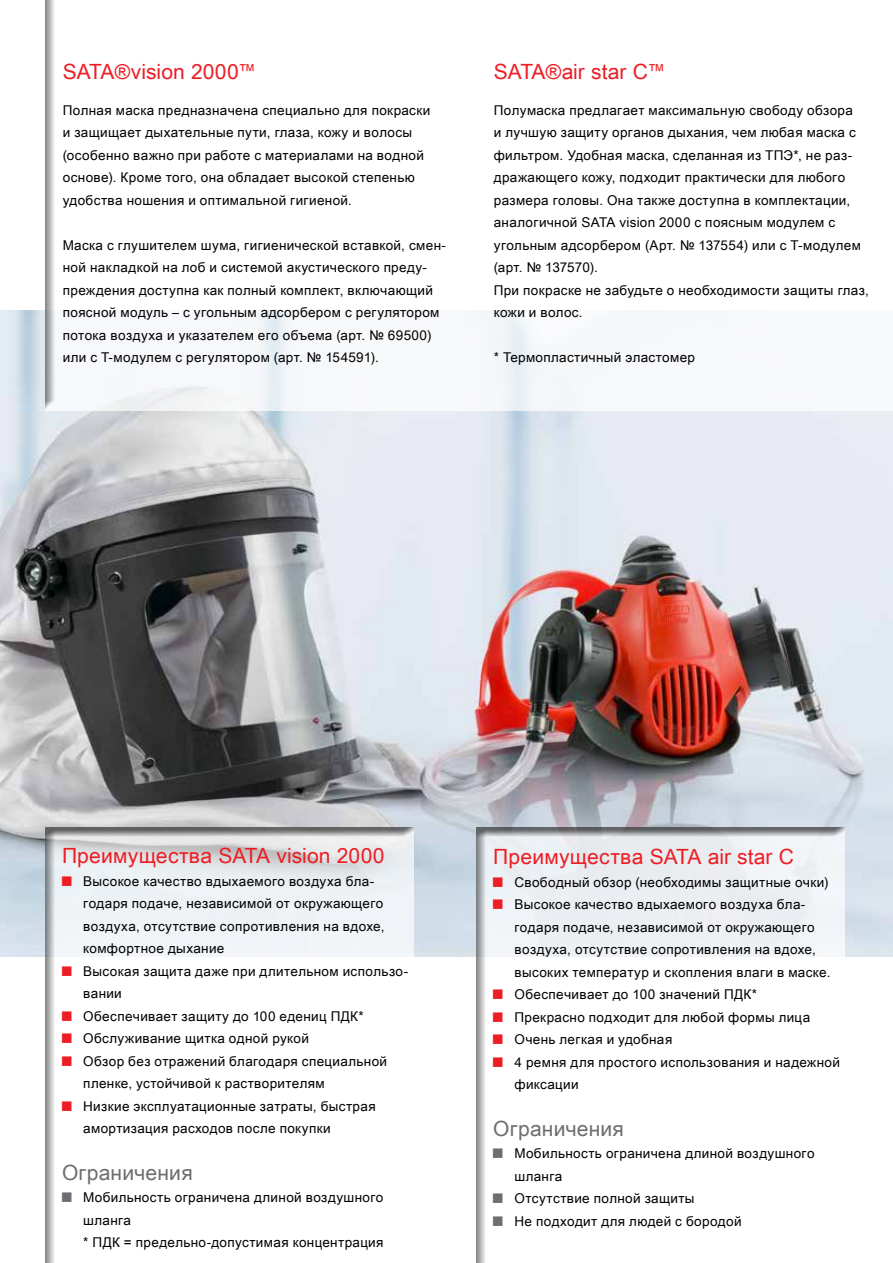
<style>
.page{position:relative;width:893px;height:1263px;background:#fff}
.page>*{position:absolute;margin:0;border:0;box-sizing:border-box;transform-origin:0 0}
.t1{font:21px "Arial Unicode MS";letter-spacing:.005em;color:#ed1d24}
.t2{font:21px "Arial Unicode MS";letter-spacing:.01em;color:#6d6e71}
.t3{font:13.5px/22.5px "Arial Unicode MS";letter-spacing:.025em;color:#000}
.s1{font-size:18px}
</style>
<div class="page">
<img style="left:0;top:310px;width:893px;height:647px">
<div style="left:34px;top:0;width:859px;height:412px;background:#fff"></div>
<div style="left:34px;top:816px;width:389px;height:447px;background:#000;opacity:.8"></div>
<div style="left:465px;top:816px;width:389px;height:447px;background:#000;opacity:.8"></div>
<svg style="left:62px;top:876px;width:9px;height:9px"></svg>
<svg style="left:62px;top:966px;width:9px;height:9px"></svg>
<svg style="left:62px;top:1011px;width:9px;height:9px"></svg>
<svg style="left:62px;top:1033px;width:9px;height:10px"></svg>
<svg style="left:62px;top:1056px;width:9px;height:9px"></svg>
<svg style="left:62px;top:1101px;width:9px;height:9px"></svg>
<svg style="left:62px;top:1192px;width:9px;height:10px"></svg>
<svg style="left:493px;top:877px;width:10px;height:9px"></svg>
<svg style="left:493px;top:899px;width:10px;height:10px"></svg>
<svg style="left:493px;top:989px;width:10px;height:10px"></svg>
<svg style="left:493px;top:1012px;width:10px;height:9px"></svg>
<svg style="left:493px;top:1034px;width:10px;height:10px"></svg>
<svg style="left:493px;top:1057px;width:10px;height:9px"></svg>
<svg style="left:493px;top:1148px;width:10px;height:10px"></svg>
<svg style="left:493px;top:1193px;width:10px;height:10px"></svg>
<svg style="left:493px;top:1216px;width:10px;height:9px"></svg>
<h1 class="t1" style="left:63px;top:56px;width:195px">SATA®vision 2000<span class="s1">™</span></h1>
<p class="t3" style="left:63px;top:99px;width:369px">Полная маска предназначена специально для покраски и защищает дыхательные пути, глаза, кожу и волосы (особенно важно при работе с материалами на водной основе). Кроме того, онa обладает высокой степенью удобства ношения и оптимальной гигиеной.</p>
<p class="t3" style="left:63px;top:234px;width:385px">Маска с глушителем шума, гигиенической вставкой, смен&shy;ной накладкой на лоб и системой акустического преду&shy;преждения доступна как полный комплект, включающий поясной модуль – с угольным адсорбером с регулятором потока воздуха и указателем его объема (арт. № 69500) или с Т-модулем с регулятором (арт. № 154591).</p>
<h1 class="t1" style="left:494px;top:56px;width:173px">SATA®air star C<span class="s1">™</span></h1>
<p class="t3" style="left:494px;top:99px;width:376px">Полумаска предлагает максимальную свободу обзора<br>и лучшую защиту органов дыхания, чем любая маска с фильтром. Удобная маска, сделанная из ТПЭ*, не раз&shy;дражающего кожу, подходит практически для любого размера головы. Она также доступна в комплектации, аналогичной SATA vision 2000 с поясным модулем с угольным адсорбером (Арт. № 137554) или с Т-модулем (арт. № 137570).<br>При покраске не забудьте о необходимости защиты глаз, кожи и волос.</p>
<p class="t3" style="left:494px;top:346px;width:203px">* Термопластичный эластомер</p>
<h1 class="t1" style="left:62px;top:840px;width:324px">Преимущества SATA vision 2000</h1>
<p class="t3" style="left:83px;top:869px;width:326px">Высокое качество вдыхаемого воздуха бла&shy;годаря подаче, независимой от окружающего воздуха, отсутствие сопротивления на вдохе, комфортное дыхание<br>Высокая защита даже при длительном использо&shy;вании<br>Обеспечивает защиту до 100 едениц ПДК* Обслуживание щитка одной рукой<br>Обзор без отражений благодаря специальной пленке, устойчивой к растворителям<br>Низкие эксплуатационные затраты, быстрая амортизация расходов после покупки</p>
<h1 class="t2" style="left:62px;top:1157px;width:132px">Ограничения</h1>
<p class="t3" style="left:83px;top:1186px;width:302px">Мобильность ограничена длиной воздушного шланга<br>* ПДК = предельно-допустимая концентрация</p>
<h1 class="t1" style="left:493px;top:841px;width:302px">Преимущества SATA air star C</h1>
<p class="t3" style="left:514px;top:870px;width:327px">Свободный обзор (необходимы защитные очки)<br>Высокое качество вдыхаемого воздуха бла&shy;годаря подаче, независимой от окружающего воздуха, отсутствие сопротивления на вдохе, высоких температур и скопления влаги в маске.<br>Обеспечивает до 100 значений ПДК*<br>Прекрасно подходит для любой формы лица Очень легкая и удобная<br>4 ремня для простого использования и надежной фиксации</p>
<h1 class="t2" style="left:493px;top:1113px;width:132px">Ограничения</h1>
<p class="t3" style="left:514px;top:1142px;width:302px">Мобильность ограничена длиной воздушного шланга<br>Отсутствие полной защиты<br>Не подходит для людей с бородой</p>
</div>
